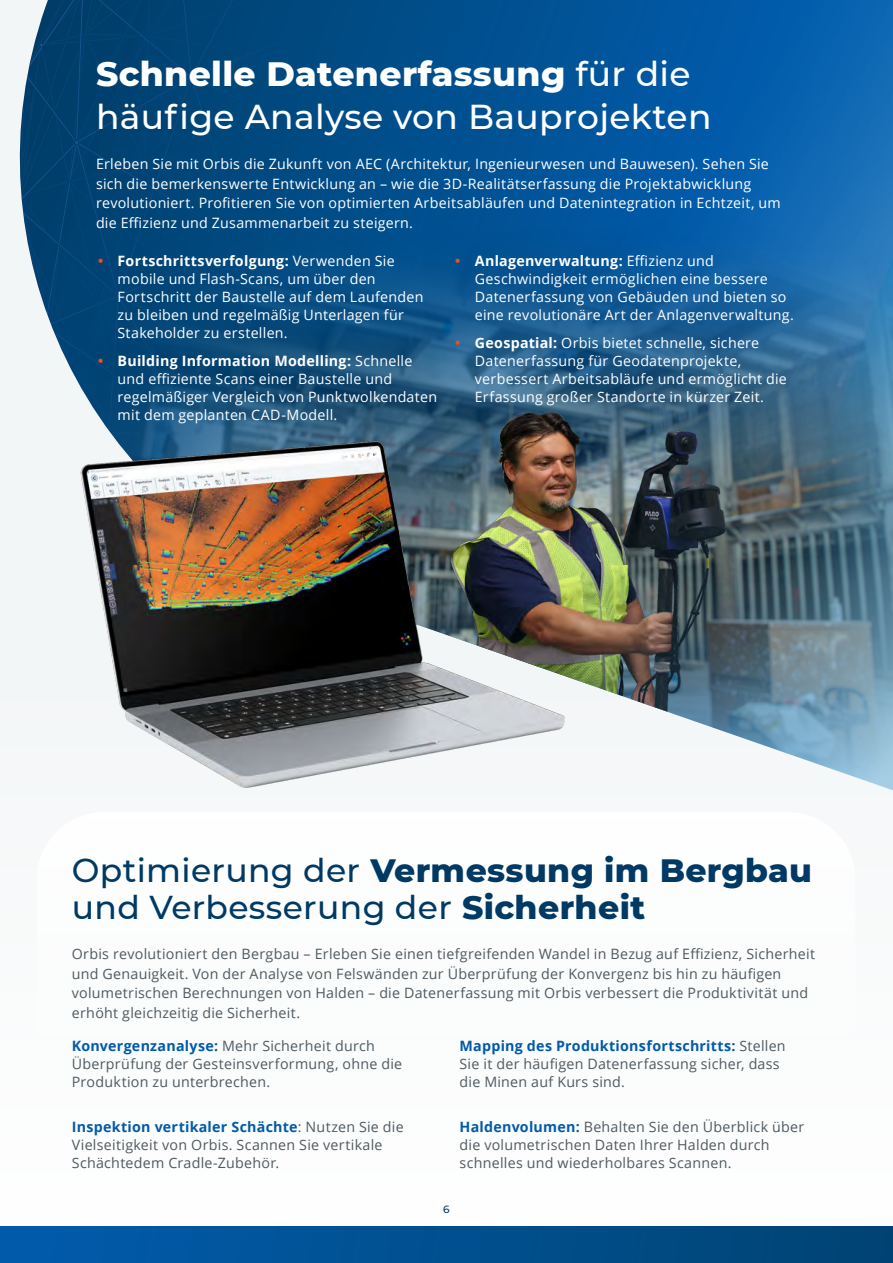
<style>
.page{position:relative;width:893px;height:1263px;background:#fff}
.page>*{position:absolute;margin:0;border:0;box-sizing:border-box;transform-origin:0 0}
.Head_1{font:500 34.5px/43.2px "Montserrat";letter-spacing:.01em;color:#fff}
.Head_1-2{font:500 33px/37.2px "Montserrat";letter-spacing:.01em;color:#003a64}
.Body_Text{font:14.25px/18px "Open Sans";letter-spacing:.02em;color:#fff}
.Bullets_1{font:14.25px/18px "Open Sans";letter-spacing:.02em;color:#4e5a60}
.Body_Text-2{font:14.25px/19.5px "Open Sans";letter-spacing:.02em;color:#4e5a60}
.t1{font:500 10.5px "Montserrat";color:#003a64}
.s1{font-weight:800}
.s2{font-weight:700}
.s3{font-weight:700;color:#015aaa}
</style>
<div class="page">
<div style="left:0;top:1227px;width:893px;height:36px;background:linear-gradient(to right,#015cac,#004372)"></div>
<svg style="left:799px;top:0;width:94px;height:791px;background:#1a6eb6"></svg>
<img style="left:774px;top:217px;width:119px;height:564px">
<img style="left:579px;top:572px;width:195px;height:177px">
<img style="left:97px;top:572px;width:482px;height:216px">
<svg style="left:799px;top:206px;width:36px;height:248px;background:#2e6e9f"></svg>
<img style="left:19px;top:0;width:780px;height:572px">
<p class="Head_1" style="left:96px;top:51px;width:617px"><span class="s1">Schnelle Datenerfassung</span> für die häufige Analyse von Bauprojekten</p>
<p class="Body_Text" style="left:96px;top:154px;width:686px;line-height:19.5px">Erleben Sie mit Orbis die Zukunft von AEC (Architektur, Ingenieurwesen und Bauwesen). Sehen Sie sich die bemerkenswerte Entwicklung an – wie die 3D-Realitätserfassung die Projektabwicklung revolutioniert. Profitieren Sie von optimierten Arbeitsabläufen und Datenintegration in Echtzeit, um die Effizienz und Zusammenarbeit zu steigern.</p>
<p class="Body_Text" style="left:118px;top:252px;width:307px"><span class="s2">Fortschrittsverfolgung:</span> Verwenden Sie mobile und Flash-Scans, um über den Fortschritt der Baustelle auf dem Laufenden zu bleiben und regelmäßig Unterlagen für Stakeholder zu erstellen.</p>
<p class="Body_Text" style="left:118px;top:351px;width:321px"><span class="s2">Building Information Modelling:</span> Schnelle und effiziente Scans einer Baustelle und regelmäßiger Vergleich von Punktwolkendaten mit dem geplanten CAD-Modell.</p>
<p class="Body_Text" style="left:475px;top:252px;width:320px"><span class="s2">Anlagenverwaltung:</span> Effizienz und Geschwindigkeit ermöglichen eine bessere Datenerfassung von Gebäuden und bieten so eine revolutionäre Art der Anlagenverwaltung.</p>
<p class="Body_Text" style="left:475px;top:333px;width:314px"><span class="s2">Geospatial:</span> Orbis bietet schnelle, sichere Datenerfassung für Geodatenprojekte, verbessert Arbeitsabläufe und ermöglicht die Erfassung großer Standorte in kürzer Zeit.</p>
<p class="Head_1-2" style="left:72px;top:850px;width:742px">Optimierung der <span class="s1">Vermessung im Bergbau </span>und Verbesserung der <span class="s1">Sicherheit</span></p>
<p class="Body_Text-2" style="left:72px;top:944px;width:745px">Orbis revolutioniert den Bergbau – Erleben Sie einen tiefgreifenden Wandel in Bezug auf Effizienz, Sicherheit und Genauigkeit. Von der Analyse von Felswänden zur Überprüfung der Konvergenz bis hin zu häufigen volumetrischen Berechnungen von Halden – die Datenerfassung mit Orbis verbessert die Produktivität und erhöht gleichzeitig die Sicherheit.</p>
<p class="Bullets_1" style="left:72px;top:1037px;width:332px"><span class="s3">Konvergenzanalyse:</span> Mehr Sicherheit durch<br>Überprüfung der Gesteinsverformung, ohne die<br>Produktion zu unterbrechen.</p>
<p class="Bullets_1" style="left:72px;top:1118px;width:333px"><span class="s3">Inspektion vertikaler Schächte</span>: Nutzen Sie die<br>Vielseitigkeit von Orbis. Scannen Sie vertikale<br>Schächtedem Cradle-Zubehör.</p>
<p class="Bullets_1" style="left:460px;top:1037px;width:328px"><span class="s3">Mapping des Produktionsfortschritts:</span> Stellen<br>Sie it der häufigen Datenerfassung sicher, dass die Minen auf Kurs sind.</p>
<p class="Bullets_1" style="left:460px;top:1118px;width:346px"><span class="s3">Haldenvolumen:</span> Behalten Sie den Überblick über die volumetrischen Daten Ihrer Halden durch schnelles und wiederholbares Scannen.</p>
<p class="t1" style="left:443px;top:1202px;width:8px">6</p>
</div>
